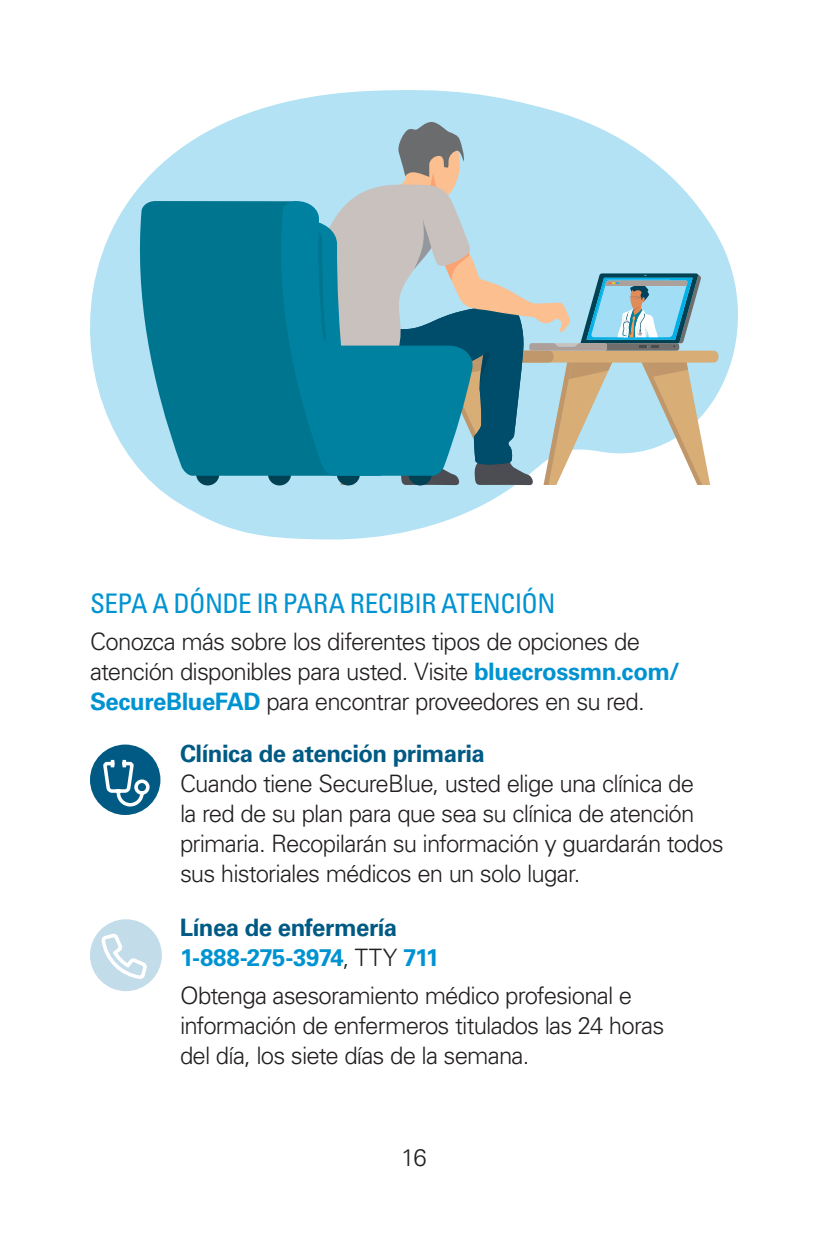
<style>
.page{position:relative;width:828px;height:1260px;background:#fff}
.page>*{position:absolute;margin:0;border:0;box-sizing:border-box;transform-origin:0 0}
.Paragraph_Headline{font:condensed 27px "Univers LT Pro";letter-spacing:-.025em;color:#0093d1}
.Body_Copy_-_GOVT_Medicaid_KWtGfC{font:300 24px/30px "Univers LT Pro 45";letter-spacing:-.035em;color:#231f20}
.Body_Copy_-_GOVT_Medicaid{font:300 24px/30px "Univers LT Pro 45";letter-spacing:-.035em;color:#231f20}
.Body_Copy_-_GOVT_Medicaid_KWtGfC-2{font:700 24px/30px "Univers LT Pro 65";letter-spacing:-.025em;color:#005a84}
.s1{font-family:"Univers LT Pro 65";font-weight:700;color:#0093d1}
.s2{font-family:"Univers LT Pro 65";font-weight:700;color:#005a84}
.s3{color:#0093d1}
.s4{font-family:"Univers LT Pro 45";font-weight:300;color:#231f20}
</style>
<div class="page">
<svg style="left:90px;top:90px;width:648px;height:450px"></svg>
<div style="left:90px;top:745px;width:70px;height:70px;background:#005a84;border-radius:50%"></div>
<svg style="left:101px;top:759px;width:50px;height:49px"></svg>
<div style="left:90px;top:919px;width:72px;height:72px;background:#c3dce9;border-radius:50%"></div>
<svg style="left:100px;top:933px;width:47px;height:48px"></svg>
<div style="left:363px;top:351px;width:355px;height:12px;background:#d8ad76;border-radius:5px"></div>
<svg style="left:268px;top:462px;width:23px;height:23px"></svg>
<div style="left:196px;top:462px;width:23px;height:23px;background:#004254;border-radius:50%"></div>
<svg style="left:135px;top:201px;width:141px;height:275px;background:#18839d"></svg>
<svg style="left:277px;top:121px;width:433px;height:364px;background:#8ab9c5"></svg>
<p class="Paragraph_Headline" style="left:90px;top:586px;width:467px">SEPA A DÓNDE IR PARA RECIBIR ATENCIÓN</p>
<p class="Body_Copy_-_GOVT_Medicaid" style="left:90px;top:626px;width:591px">Conozca más sobre los diferentes tipos de opciones de atención disponibles para usted. Visite <span class="s1">bluecrossmn.com/<br>SecureBlueFAD</span> para encontrar proveedores en su red.</p>
<p class="Body_Copy_-_GOVT_Medicaid_KWtGfC" style="left:180px;top:738px;width:545px"><span class="s2">Clínica de atención primaria<br></span>Cuando tiene SecureBlue, usted elige una clínica de<br>la red de su plan para que sea su clínica de atención primaria. Recopilarán su información y guardarán todos sus historiales médicos en un solo lugar.</p>
<p class="Body_Copy_-_GOVT_Medicaid_KWtGfC-2" style="left:180px;top:912px;width:261px">Línea de enfermería<br><span class="s3">1-888-275-3974</span><span class="s4">, TTY</span> <span class="s3">711</span></p>
<p class="Body_Copy_-_GOVT_Medicaid_KWtGfC" style="left:180px;top:979px;width:486px">Obtenga asesoramiento médico profesional e información de enfermeros titulados las 24 horas del día, los siete días de la semana.</p>
<p class="Body_Copy_-_GOVT_Medicaid" style="left:401px;top:1142px;width:27px">16</p>
</div>
